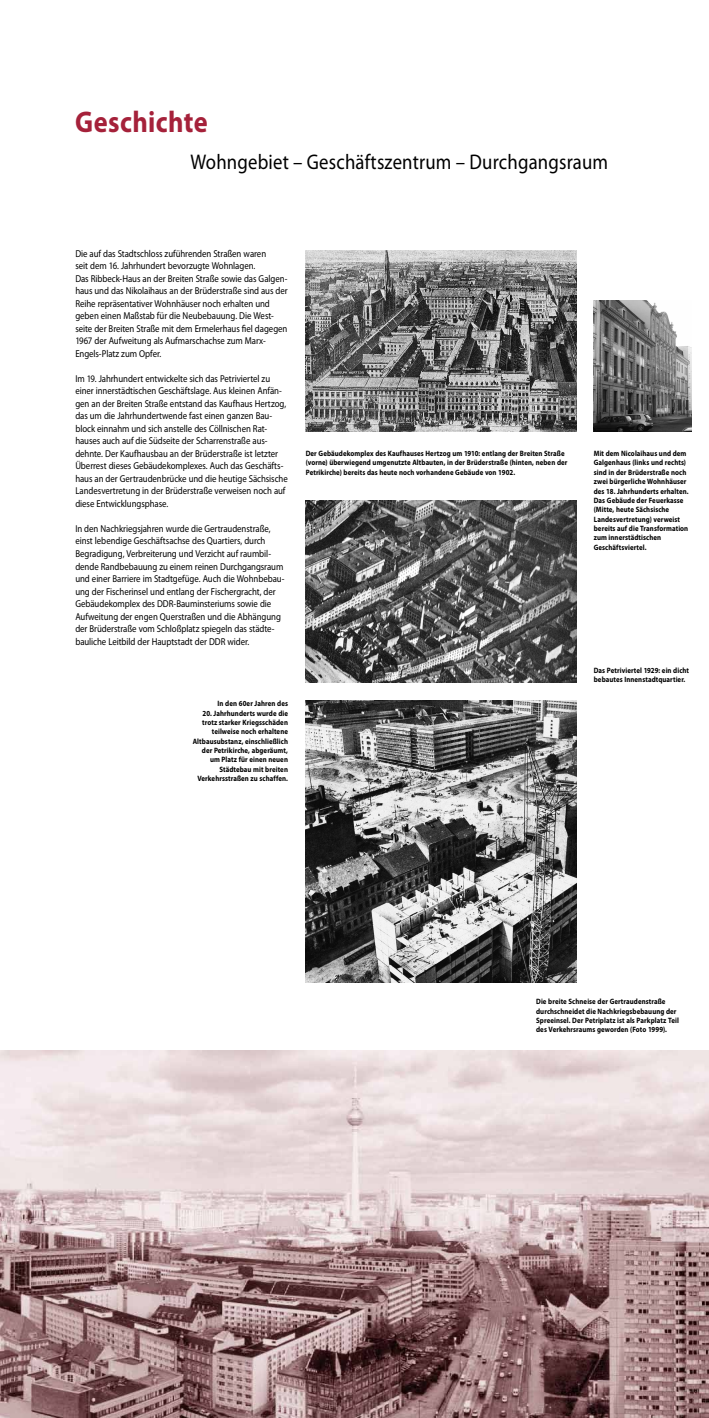
<style>
.page{position:relative;width:709px;height:1418px;background:#fff}
.page>*{position:absolute;margin:0;border:0;box-sizing:border-box;transform-origin:0 0}
.t1{font:700 30px "Myriad Pro";letter-spacing:.015em;color:#a5213a;scale:.88 1}
.t2{font:21.25px "Myriad Pro";letter-spacing:.01em;color:#000;scale:.88 1}
.t3{font:10px "Myriad Pro";letter-spacing:-.005em;color:#000;scale:.88 1}
.t4{font:700 7.75px/9.4px "Myriad Pro";letter-spacing:.01em;color:#000;text-align:right;scale:.88 1}
</style>
<div class="page">
<img style="left:306px;top:250px;width:270px;height:182px">
<img style="left:306px;top:500px;width:270px;height:182px">
<img style="left:306px;top:700px;width:270px;height:282px">
<img style="left:594px;top:300px;width:97px;height:132px">
<img style="left:0;top:1050px;width:709px;height:367px">
<h1 class="t1" style="left:75px;top:102px;width:152px">Geschichte</h1>
<p class="t2" style="left:190px;top:149px;width:476px">Wohngebiet – Geschäftszentrum – Durchgangsraum</p>
<p class="t3" style="left:75px;top:247px;width:218px">Die auf das Stadtschloss zuführenden Straßen waren</p>
<p class="t3" style="left:75px;top:260px;width:206px">seit dem 16. Jahrhundert bevorzugte Wohnlagen.</p>
<p class="t3" style="left:75px;top:272px;width:242px">Das Ribbeck-Haus an der Breiten Straße sowie das Galgen-</p>
<p class="t3" style="left:75px;top:285px;width:243px">haus und das Nikolaihaus an der Brüderstraße sind aus der</p>
<p class="t3" style="left:75px;top:297px;width:223px">Reihe repräsentativer Wohnhäuser noch erhalten und</p>
<p class="t3" style="left:75px;top:310px;width:227px">geben einen Maßstab für die Neubebauung. Die West-</p>
<p class="t3" style="left:75px;top:322px;width:242px">seite der Breiten Straße mit dem Ermelerhaus fiel dagegen</p>
<p class="t3" style="left:75px;top:335px;width:217px">1967 der Aufweitung als Aufmarschachse zum Marx-</p>
<p class="t3" style="left:75px;top:347px;width:99px">Engels-Platz zum Opfer.</p>
<p class="t3" style="left:75px;top:372px;width:223px">Im 19. Jahrhundert entwickelte sich das Petriviertel zu</p>
<p class="t3" style="left:75px;top:385px;width:236px">einer innerstädtischen Geschäftslage. Aus kleinen Anfän-</p>
<p class="t3" style="left:75px;top:397px;width:241px">gen an der Breiten Straße entstand das Kaufhaus Hertzog,</p>
<p class="t3" style="left:75px;top:410px;width:225px">das um die Jahrhundertwende fast einen ganzen Bau-</p>
<p class="t3" style="left:75px;top:422px;width:219px">block einnahm und sich anstelle des Cöllnischen Rat-</p>
<p class="t3" style="left:75px;top:435px;width:220px">hauses auch auf die Südseite der Scharrenstraße aus-</p>
<p class="t3" style="left:75px;top:447px;width:232px">dehnte. Der Kaufhausbau an der Brüderstraße ist letzter</p>
<p class="t3" style="left:75px;top:460px;width:238px">Überrest dieses Gebäudekomplexes. Auch das Geschäfts-</p>
<p class="t3" style="left:75px;top:472px;width:243px">haus an der Gertraudenbrücke und die heutige Sächsische</p>
<p class="t3" style="left:75px;top:485px;width:240px">Landesvertretung in der Brüderstraße verweisen noch auf</p>
<p class="t3" style="left:75px;top:497px;width:107px">diese Entwicklungsphase.</p>
<p class="t3" style="left:75px;top:522px;width:223px">In den Nachkriegsjahren wurde die Gertraudenstraße,</p>
<p class="t3" style="left:75px;top:535px;width:217px">einst lebendige Geschäftsachse des Quartiers, durch</p>
<p class="t3" style="left:75px;top:547px;width:224px">Begradigung, Verbreiterung und Verzicht auf raumbil-</p>
<p class="t3" style="left:75px;top:560px;width:238px">dende Randbebauung zu einem reinen Durchgangsraum</p>
<p class="t3" style="left:75px;top:572px;width:239px">und einer Barriere im Stadtgefüge. Auch die Wohnbebau-</p>
<p class="t3" style="left:75px;top:585px;width:229px">ung der Fischerinsel und entlang der Fischergracht, der</p>
<p class="t3" style="left:75px;top:597px;width:224px">Gebäudekomplex des DDR-Bauminsteriums sowie die</p>
<p class="t3" style="left:75px;top:610px;width:235px">Aufweitung der engen Querstraßen und die Abhängung</p>
<p class="t3" style="left:75px;top:622px;width:228px">der Brüderstraße vom Schloßplatz spiegeln das städte-</p>
<p class="t3" style="left:75px;top:635px;width:199px">bauliche Leitbild der Hauptstadt der DDR wider.</p>
<p class="t4" style="left:218px;top:698px;width:81px">In den 60er Jahren des</p>
<p class="t4" style="left:193px;top:708px;width:110px">20. Jahrhunderts wurde die trotz starker Kriegsschäden teilweise noch erhaltene<br>Altbausubstanz, einschließlich der Petrikirche, abgeräumt, um Platz für einen neuen<br>Städtebau mit breiten<br>Verkehrsstraßen zu schaffen.</p>
<p class="t4" style="left:306px;top:448px;width:299px;text-align:left">Der Gebäudekomplex des Kaufhauses Hertzog um 1910: entlang der Breiten Straße (vorne) überwiegend umgenutzte Altbauten, in der Brüderstraße (hinten, neben der<br>Petrikirche) bereits das heute noch vorhandene Gebäude von 1902.</p>
<p class="t4" style="left:594px;top:448px;width:107px">Mit dem Nicolaihaus und dem</p>
<p class="t4" style="left:594px;top:458px;width:106px">Galgenhaus (links und rechts)</p>
<p class="t4" style="left:594px;top:467px;width:107px">sind in der Brüderstraße noch</p>
<p class="t4" style="left:594px;top:476px;width:107px">zwei bürgerliche Wohnhäuser</p>
<p class="t4" style="left:594px;top:486px;width:109px">des 18. Jahrhunderts erhalten.</p>
<p class="t4" style="left:594px;top:495px;width:103px">Das Gebäude der Feuerkasse</p>
<p class="t4" style="left:594px;top:505px;width:87px">(Mitte, heute Sächsische</p>
<p class="t4" style="left:594px;top:514px;width:99px">Landesvertretung) verweist</p>
<p class="t4" style="left:594px;top:523px;width:109px">bereits auf die Transformation</p>
<p class="t4" style="left:594px;top:533px;width:78px">zum innerstädtischen</p>
<p class="t4" style="left:594px;top:542px;width:62px">Geschäftsviertel.</p>
<p class="t4" style="left:594px;top:665px;width:110px">Das Petriviertel 1929: ein dicht</p>
<p class="t4" style="left:594px;top:674px;width:106px">bebautes Innenstadtquartier.</p>
<p class="t4" style="left:536px;top:996px;width:148px">Die breite Schneise der Gertraudenstraße</p>
<p class="t4" style="left:536px;top:1005px;width:161px">durchschneidet die Nachkriegsbebauung der</p>
<p class="t4" style="left:536px;top:1015px;width:164px">Spreeinsel. Der Petriplatz ist als Parkplatz Teil</p>
<p class="t4" style="left:536px;top:1024px;width:150px">des Verkehrsraums geworden (Foto 1999).</p>
</div>
